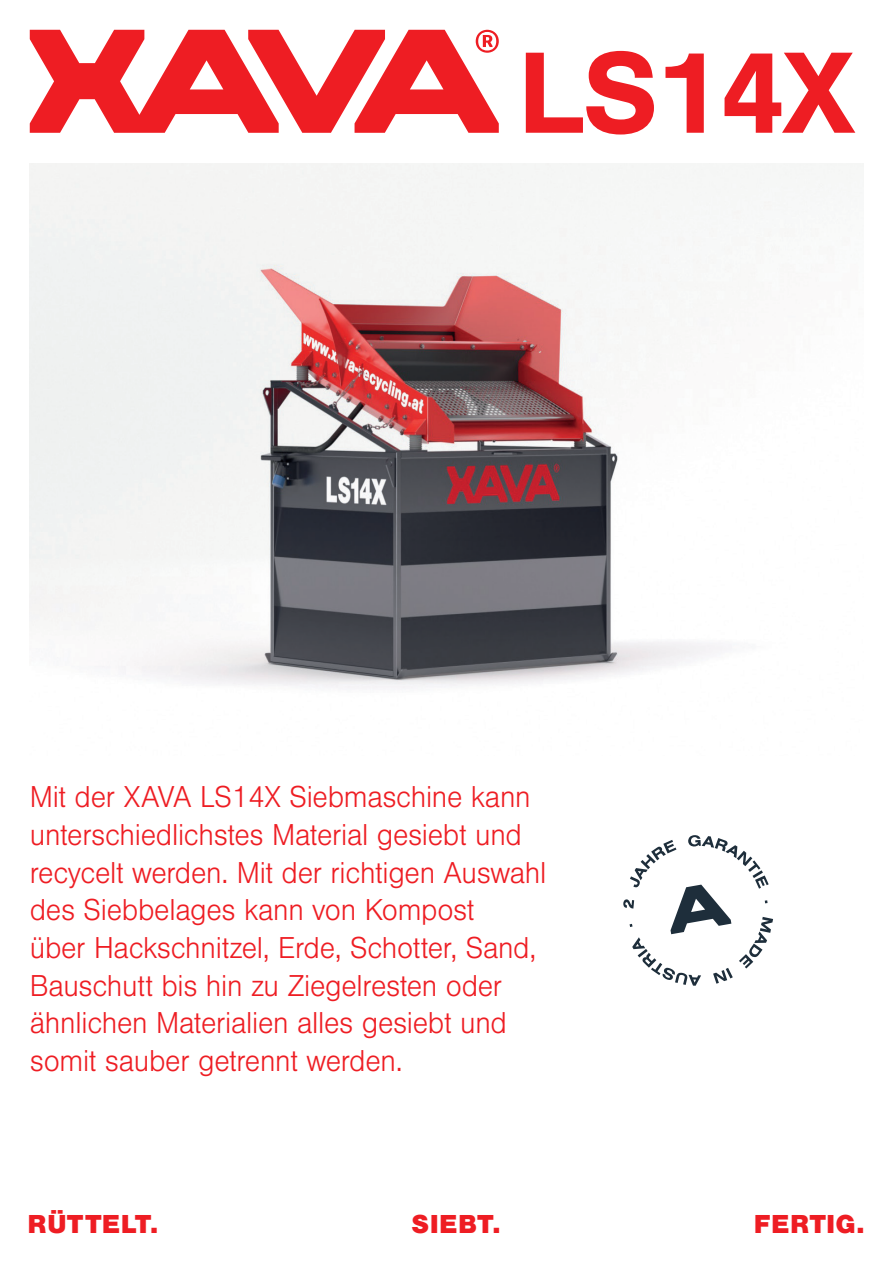
<style>
.page{position:relative;width:893px;height:1263px;background:#fff}
.page>*{position:absolute;margin:0;border:0;box-sizing:border-box;transform-origin:0 0}
.t1{font:700 120px "Nimbus San";letter-spacing:-.03em;color:#ee1d23}
.t2{font:300 31.35px/37.7px "Nimbus San";letter-spacing:-.01em;color:#ee1d23;scale:.96 1}
.t3{font:900 27px "Nimbus San";letter-spacing:.015em;color:#ee1d23}
</style>
<div class="page">
<svg style="left:30px;top:30px;width:469px;height:103px"></svg>
<img style="left:30px;top:164px;width:813px;height:525px">
<svg style="left:623px;top:835px;width:150px;height:151px"></svg>
<h1 class="t1" style="left:517px;top:26px;width:340px">LS14X</h1>
<p class="t2" style="left:30px;top:779px;width:540px">Mit der XAVA LS14X Siebmaschine kann unterschiedlichstes Material gesiebt und recycelt werden. Mit der richtigen Auswahl des Siebbelages kann von Kompost<br>über Hackschnitzel, Erde, Schotter, Sand, Bauschutt bis hin zu Ziegelresten oder ähnlichen Materialien alles gesiebt und somit sauber getrennt werden.</p>
<p class="t3" style="left:28px;top:1209px;width:132px">RÜTTELT.</p>
<p class="t3" style="left:411px;top:1209px;width:91px">SIEBT.</p>
<p class="t3" style="left:754px;top:1209px;width:112px">FERTIG.</p>
</div>
